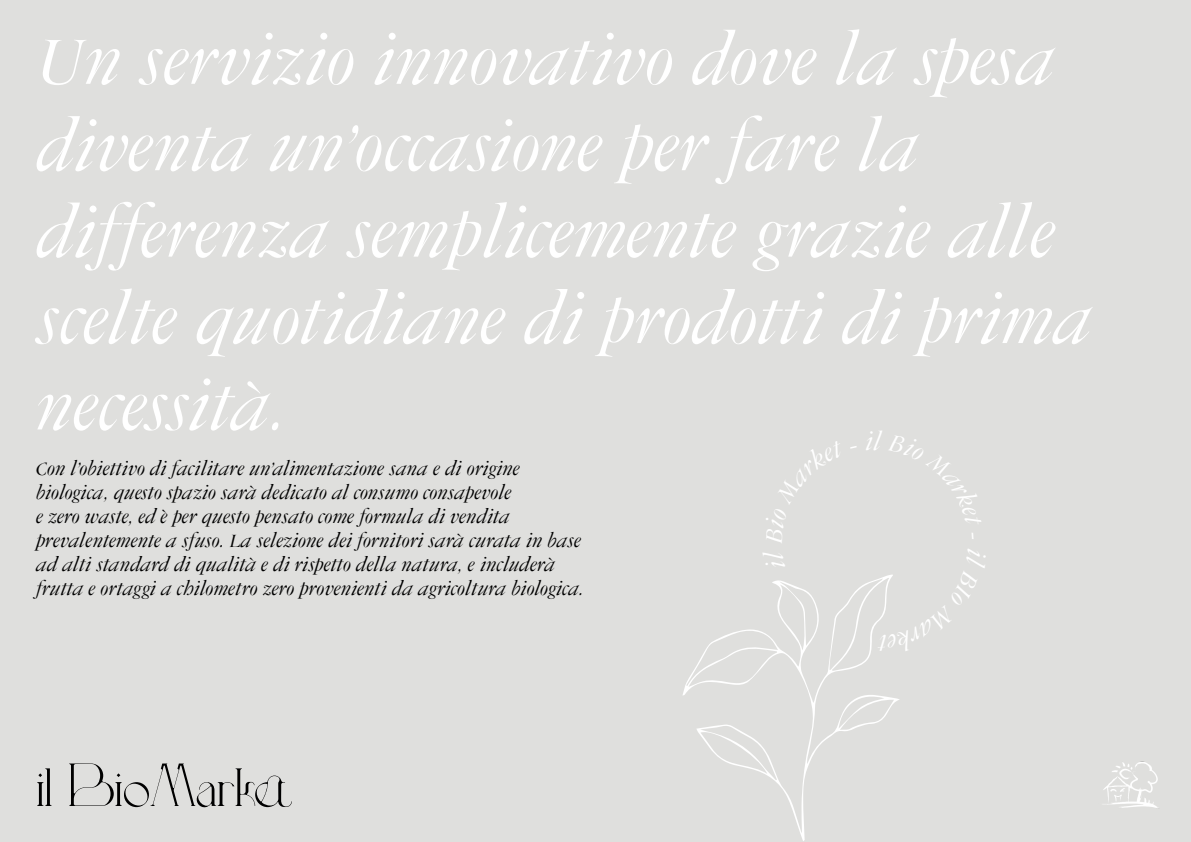
<style>
.page{position:relative;width:1191px;height:842px;background:#dfdfdd}
.page>*{position:absolute;margin:0;border:0;box-sizing:border-box;transform-origin:0 0}
.t1{font:italic 72px/86.4px "Garamond ELLE";color:#fff}
.t2{font:63.4px "Doppelganger Display";color:#000}
.t3{font:italic 20px/24px "Garamond ELLE";color:#000}
</style>
<div class="page">
<img style="left:1103px;top:761px;width:55px;height:47px">
<svg style="left:683px;top:579px;width:216px;height:262px"></svg>
<svg style="left:877px;top:574px;width:22px;height:78px"></svg>
<h1 class="t1" style="left:36px;top:19px;width:1058px">Un servizio innovativo dove la spesa diventa un’occasione per fare la differenza semplicemente grazie alle scelte quotidiane di prodotti di prima necessità.</h1>
<p class="t3" style="left:36px;top:457px;width:550px">Con l’obiettivo di facilitare un’alimentazione sana e di origine biologica, questo spazio sarà dedicato al consumo consapevole<br>e zero waste, ed è per questo pensato come formula di vendita prevalentemente a sfuso. La selezione dei fornitori sarà curata in base ad alti standard di qualità e di rispetto della natura, e includerà frutta e ortaggi a chilometro zero provenienti da agricoltura biologica.</p>
<h2 class="t2" style="left:36px;top:744px;width:257px">il BioMarket</h2>
</div>
